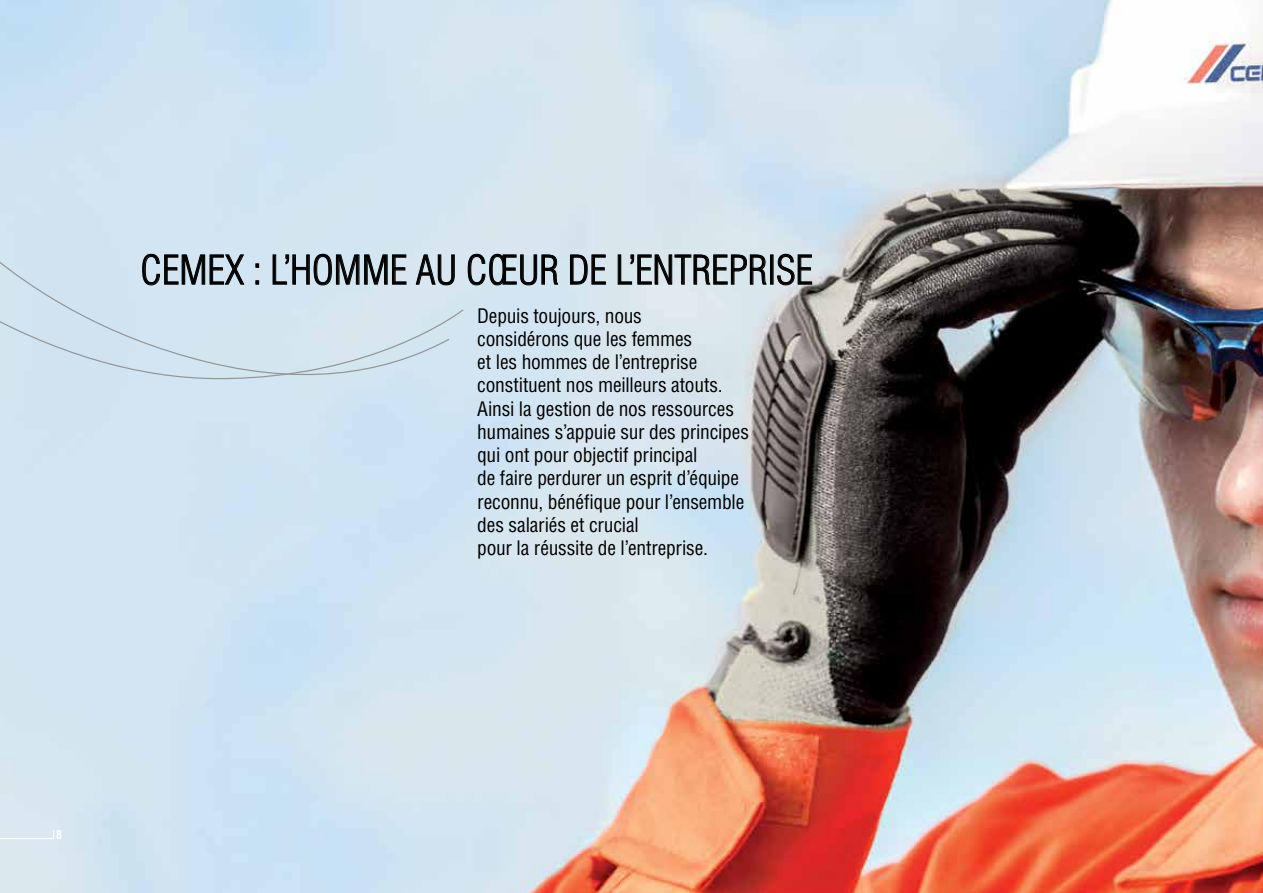
<style>
.page{position:relative;width:1263px;height:893px;background:#fff}
.page>*{position:absolute;margin:0;border:0;box-sizing:border-box;transform-origin:0 0}
.t1{font:300 condensed 39px "Helvetica";color:#000}
.t2{font:condensed 19.5px/23.2px "Helvetica";letter-spacing:-.01em;color:#000}
.t3{font:700 condensed 12px "Helvetica";color:#fff}
</style>
<div class="page">
<img style="left:0;top:0;width:1263px;height:893px">
<svg style="left:0;top:829px;width:54px;height:10px"></svg>
<svg style="left:451px;top:307px;width:14px;height:73px"></svg>
<div style="left:0;top:249px;width:451px;height:141px;background:#d3e5f1"></div>
<svg style="left:142px;top:254px;width:103px;height:31px;background:#a1aeb9"></svg>
<svg style="left:256px;top:264px;width:3px;height:4px"></svg>
<svg style="left:256px;top:280px;width:3px;height:4px"></svg>
<svg style="left:273px;top:254px;width:134px;height:31px;background:#a1aeb7"></svg>
<svg style="left:416px;top:254px;width:39px;height:31px"></svg>
<svg style="left:468px;top:254px;width:90px;height:31px;background:#a4b1ba"></svg>
<svg style="left:570px;top:254px;width:36px;height:31px"></svg>
<svg style="left:618px;top:254px;width:149px;height:31px;background:#a8b1b6"></svg>
<div style="left:770px;top:255px;width:3px;height:29px;border:1px solid #000"></div>
<svg style="left:777px;top:254px;width:35px;height:31px"></svg>
<h1 class="t1" style="left:140px;top:247px;width:674px">CEMEX : L’HOMME AU CŒUR DE L’ENTREPRISE</h1>
<p class="t2" style="left:477px;top:303px;width:273px">Depuis toujours, nous<br>considérons que les femmes<br>et les hommes de l’entreprise constituent nos meilleurs atouts.<br>Ainsi la gestion de nos ressources humaines s’appuie sur des principes qui ont pour objectif principal<br>de faire perdurer un esprit d’équipe reconnu, bénéfique pour l’ensemble des salariés et crucial<br>pour la réussite de l’entreprise.</p>
<p class="t3" style="left:56px;top:827px;width:7px">8</p>
</div>
